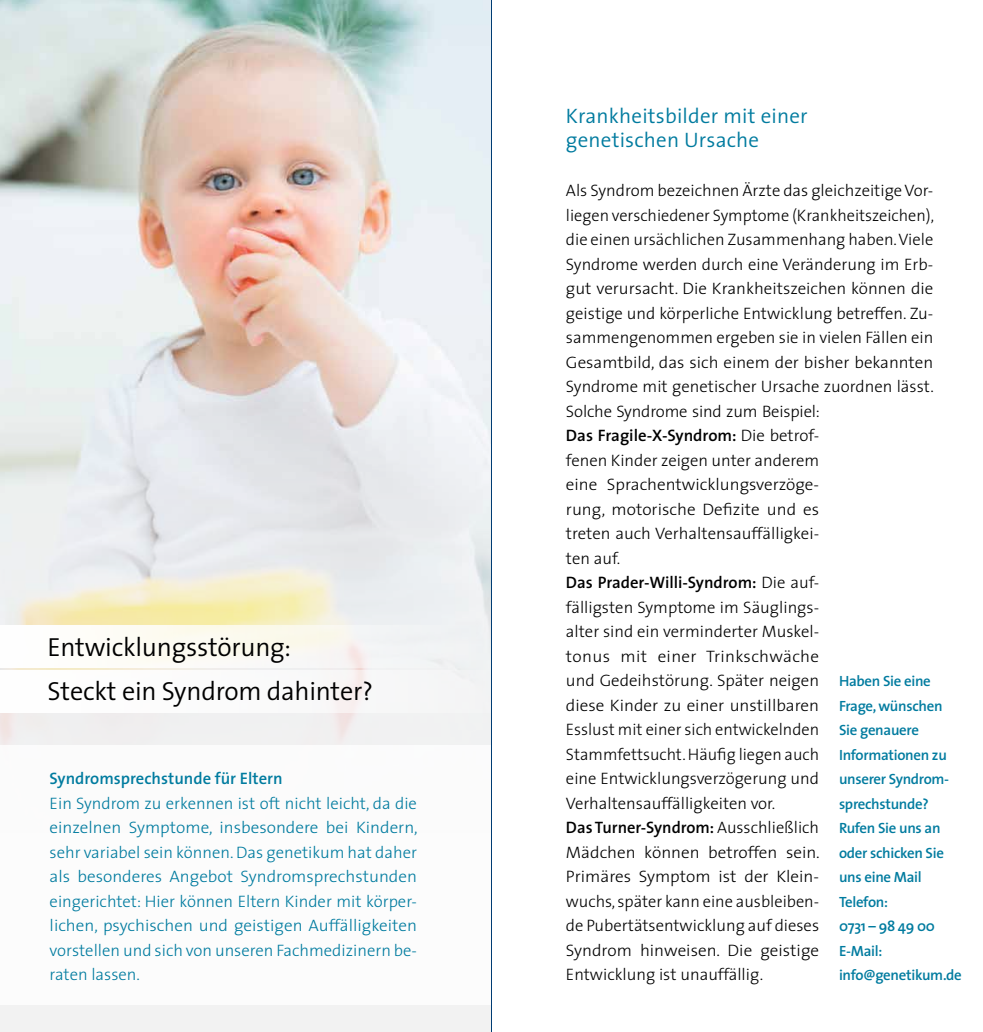
<style>
.page{position:relative;width:983px;height:1032px;background:#fff}
.page>*{position:absolute;margin:0;border:0;box-sizing:border-box;transform-origin:0 0}
.t1{font:300 26.25px/43.8px "The Sans";letter-spacing:-.01em;color:#000}
.t2{font:300 21px/24.5px "The Sans";letter-spacing:.01em;color:#007b9f}
.t3{font:300 16.62px/24.5px "The Sans";color:#000;text-align:justify}
.t4{font:300 16.62px/24.5px "The Sans";color:#007b9f;text-align:justify}
.t5{font:600 16.62px "The Sans";color:#007b9f}
.t6{font:600 14.88px/24.5px "The Sans";letter-spacing:-.02em;color:#007b9f}
.s1{font-weight:600}
</style>
<div class="page">
<div style="left:0;top:0;width:492px;height:1032px;background:#f2f2f2"></div>
<img style="left:0;top:0;width:491px;height:741px">
<div style="left:0;top:625px;width:491px;height:42px;background:#fbf9f4"></div>
<div style="left:0;top:671px;width:547px;height:42px;background:#fff"></div>
<div style="left:0;top:745px;width:491px;height:260px;background:#fff"></div>
<hr style="left:491px;top:0;width:1px;height:1032px;background:#003c73">
<h1 class="t1" style="left:48px;top:625px;width:327px">Entwicklungsstörung:<br>Steckt ein Syndrom dahinter?</h1>
<p class="t5" style="left:50px;top:765px;width:234px">Syndromsprechstunde für Eltern</p>
<p class="t4" style="left:50px;top:790px;width:369px">Ein Syndrom zu erkennen ist oft nicht leicht, da die einzelnen Symptome, insbesondere bei Kindern, sehr variabel sein können. Das genetikum hat daher als besonderes Angebot Syndromsprechstunden eingerichtet: Hier können Eltern Kinder mit körper&shy;lichen, psychischen und geistigen Auffälligkeiten vorstellen und sich von unseren Fachmedizinern be&shy;raten lassen.</p>
<p class="t2" style="left:566px;top:103px;width:243px">Krankheitsbilder mit einer genetischen Ursache</p>
<p class="t3" style="left:566px;top:178px;width:369px">Als Syndrom bezeichnen Ärzte das gleichzeitige Vor&shy;liegen verschiedener Symptome (Krankheitszeichen), die einen ursächlichen Zusammenhang haben. Viele Syndrome werden durch eine Veränderung im Erb&shy;gut verursacht. Die Krankheitszeichen können die geistige und körperliche Entwicklung betreffen. Zu&shy;sammengenommen ergeben sie in vielen Fällen ein Gesamtbild, das sich einem der bisher bekannten Syndrome mit genetischer Ursache zuordnen lässt.</p>
<p class="t3" style="left:566px;top:398px;width:255px;text-align:left">Solche Syndrome sind zum Beispiel:<br><span class="s1">Das Fragile-X-Syndrom:</span> Die betrof&shy;fenen Kinder zeigen unter anderem eine Sprachentwicklungsverzöge&shy;rung, motorische Defizite und es treten auch Verhaltensauffälligkei&shy;ten auf.<br><span class="s1">Das Prader-Willi-Syndrom:</span> Die auf&shy;fälligsten Symptome im Säuglings&shy;alter sind ein verminderter Muskel&shy;tonus mit einer Trinkschwäche und Gedeihstörung. Später neigen diese Kinder zu einer unstillbaren Esslust mit einer sich entwickelnden Stammfettsucht. Häufig liegen auch eine Entwicklungsverzögerung und Verhaltensauffälligkeiten vor.<br><span class="s1">Das Turner-Syndrom:</span> Ausschließlich Mädchen können betroffen sein.<br>Primäres Symptom ist der Klein&shy;wuchs, später kann eine ausbleiben&shy;de Pubertätsentwicklung auf dieses Syndrom hinweisen. Die geistige Entwicklung ist unauffällig.</p>
<p class="t6" style="left:838px;top:668px;width:124px">Haben Sie eine<br>Frage, wünschen<br>Sie genauere<br>Informationen zu unserer Syndrom&shy;sprechstunde?<br>Rufen Sie uns an oder schicken Sie uns eine Mail<br>Telefon:<br>0731 – 98 49 00<br>E-Mail: info@genetikum.de</p>
</div>
